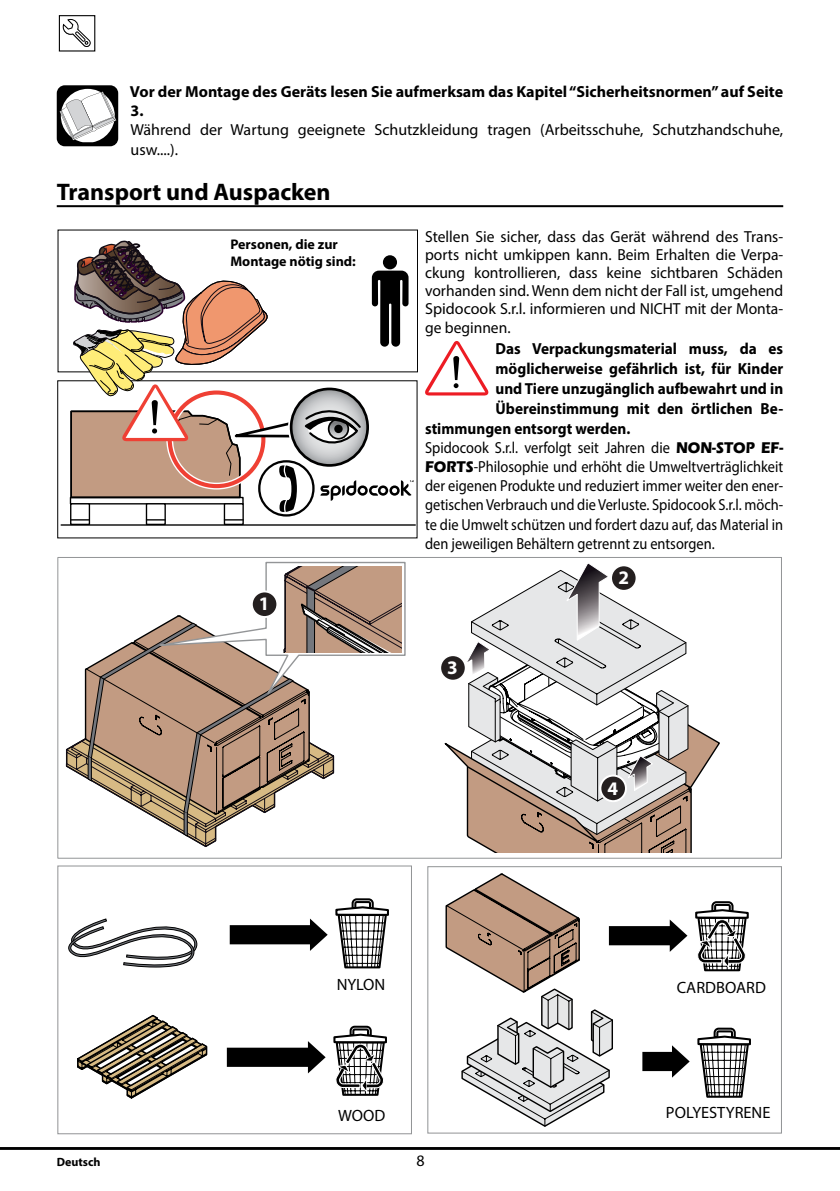
<style>
.page{position:relative;width:840px;height:1191px;background:#fff}
.page>*{position:absolute;margin:0;border:0;box-sizing:border-box;transform-origin:0 0}
.t1{font:700 24px "Myriad Pro";color:#000}
.t2{font:700 19.2px "Myriad Pro";color:#fff}
.t3{font:16.4px "Myriad Pro";color:#000}
.t4{font:16px/18.2px "Myriad Pro";color:#000}
.t5{font:16px "Myriad Pro";color:#000;scale:.9 1}
.t6{font:700 16px "Myriad Pro";color:#000;scale:.95 1}
.t7{font:700 16px/19.2px "Myriad Pro";color:#000}
.t8{font:700 14px/16.8px "Myriad Pro";color:#000}
.t9{font:700 12px "Myriad Pro";color:#000}
.s1{font-family:"Eras ITC";font-weight:700}
</style>
<div class="page">
<hr style="left:57px;top:205px;width:725px;height:2px;background:#000">
<div style="left:57px;top:85px;width:61px;height:61px;background:#000;border-radius:8px"></div>
<svg style="left:59px;top:89px;width:57px;height:53px"></svg>
<svg style="left:70px;top:520px;width:20px;height:4px"></svg>
<svg style="left:146px;top:520px;width:20px;height:4px"></svg>
<svg style="left:224px;top:520px;width:20px;height:4px"></svg>
<hr style="left:61px;top:524px;width:354px;height:1px;background:#000">
<svg style="left:69px;top:230px;width:344px;height:290px"></svg>
<svg style="left:425px;top:341px;width:63px;height:54px"></svg>
<svg style="left:66px;top:739px;width:151px;height:108px"></svg>
<svg style="left:86px;top:561px;width:320px;height:277px"></svg>
<div style="left:252px;top:591px;width:25px;height:26px;background:#241f1f;border-radius:50%"></div>
<div style="left:251px;top:590px;width:27px;height:28px;border:2px solid #fff;border-radius:50%"></div>
<svg style="left:441px;top:563px;width:279px;height:289px"></svg>
<div style="left:600px;top:775px;width:25px;height:26px;background:#241f1f;border-radius:50%"></div>
<div style="left:599px;top:774px;width:27px;height:28px;border:2px solid #fff;border-radius:50%"></div>
<div style="left:57px;top:865px;width:355px;height:269px;border:1px solid #939597"></div>
<svg style="left:227px;top:1041px;width:98px;height:32px"></svg>
<svg style="left:229px;top:918px;width:98px;height:33px"></svg>
<svg style="left:335px;top:898px;width:54px;height:71px"></svg>
<svg style="left:68px;top:918px;width:130px;height:50px"></svg>
<svg style="left:333px;top:1025px;width:54px;height:71px"></svg>
<div style="left:427px;top:866px;width:354px;height:267px;border:1px solid #939597"></div>
<svg style="left:77px;top:1015px;width:131px;height:84px"></svg>
<svg style="left:445px;top:873px;width:306px;height:254px"></svg>
<div style="left:59px;top:15px;width:36px;height:37px;border:1px solid #000"></div>
<svg style="left:63px;top:19px;width:28px;height:28px"></svg>
<hr style="left:0;top:1147px;width:839px;height:2px;background:#000">
<p class="t7" style="left:130px;top:82px;width:654px">Vor der Montage des Geräts lesen Sie aufmerksam das Kapitel “Sicherheitsnormen” auf Seite<br>3.</p>
<p class="t4" style="left:130px;top:120px;width:653px;line-height:19.2px">Während der Wartung geeignete Schutzkleidung tragen (Arbeitsschuhe, Schutzhandschuhe, usw....).</p>
<h1 class="t1" style="left:57px;top:176px;width:275px">Transport und Auspacken</h1>
<p class="t8" style="left:230px;top:236px;width:127px">Personen, die zur<br>Montage nötig sind:</p>
<p class="t4" style="left:425px;top:227px;width:359px;text-align:justify">Stellen Sie sicher, dass das Gerät während des Trans&shy;ports nicht umkippen kann. Beim Erhalten die Verpa&shy;ckung kontrollieren, dass keine sichtbaren Schäden vorhanden sind. Wenn dem nicht der Fall ist, umgehend Spidocook S.r.l. informieren und NICHT mit der Monta&shy;ge beginnen.</p>
<p class="t6" style="left:495px;top:338px;width:304px">Das Verpackungsmaterial muss, da es</p>
<p class="t6" style="left:495px;top:358px;width:304px">möglicherweise gefährlich ist, für Kinder</p>
<p class="t6" style="left:495px;top:378px;width:304px">und Tiere unzugänglich aufbewahrt und in</p>
<p class="t6" style="left:495px;top:398px;width:304px">Übereinstimmung mit den örtlichen Be-</p>
<p class="t6" style="left:425px;top:418px;width:217px">stimmungen entsorgt werden.</p>
<p class="t5" style="left:425px;top:437px;width:399px">Spidocook S.r.l. verfolgt seit Jahren die <span class="s1">NON-STOP EF-</span></p>
<p class="t5" style="left:425px;top:457px;width:399px"><span class="s1">FORTS</span>-Philosophie und erhöht die Umweltverträglichkeit</p>
<p class="t5" style="left:425px;top:476px;width:399px">der eigenen Produkte und reduziert immer weiter den ener-</p>
<p class="t5" style="left:425px;top:495px;width:399px">getischen Verbrauch und die Verluste. Spidocook S.r.l. möch-</p>
<p class="t5" style="left:425px;top:514px;width:399px">te die Umwelt schützen und fordert dazu auf, das Material in</p>
<p class="t5" style="left:425px;top:533px;width:323px">den jeweiligen Behältern getrennt zu entsorgen.</p>
<p class="t2" style="left:259px;top:591px;width:12px">1</p>
<p class="t2" style="left:447px;top:655px;width:12px">3</p>
<p class="t2" style="left:618px;top:565px;width:12px">2</p>
<p class="t2" style="left:607px;top:775px;width:12px">4</p>
<p class="t3" style="left:336px;top:974px;width:50px">NYLON</p>
<p class="t3" style="left:676px;top:977px;width:91px">CARDBOARD</p>
<p class="t3" style="left:338px;top:1105px;width:49px">WOOD</p>
<p class="t3" style="left:665px;top:1102px;width:106px">POLYESTYRENE</p>
<p class="t9" style="left:57px;top:1154px;width:45px">Deutsch</p>
<p class="t4" style="left:416px;top:1151px;width:10px">8</p>
</div>
